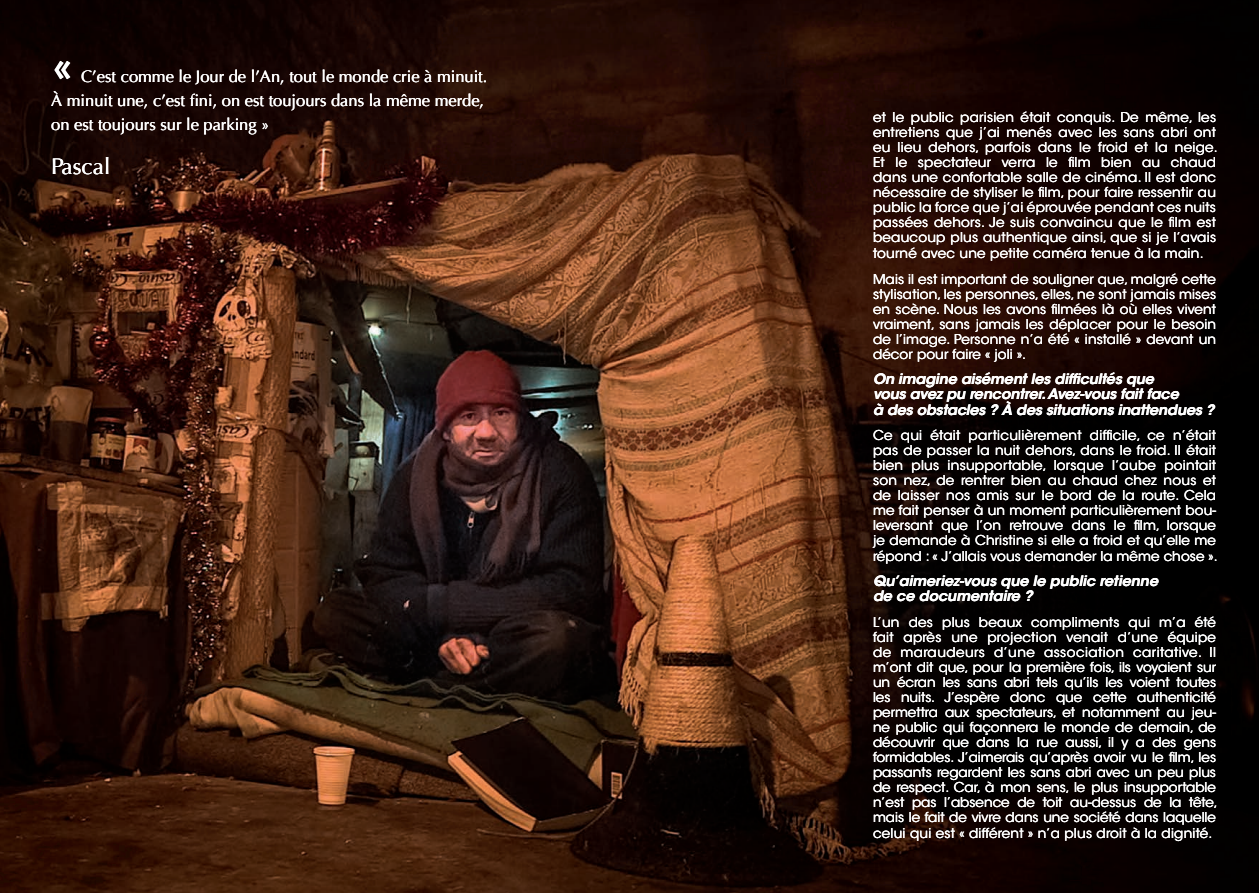
<style>
.page{position:relative;width:1259px;height:893px;background:#fff}
.page>*{position:absolute;margin:0;border:0;box-sizing:border-box;transform-origin:0 0}
.t1{font:700 45px "Optima";color:#fff}
.t2{font:22.5px "Optima";color:#fff}
.t3{font:16.5px/24px "Optima";color:#fff}
.t4{font:italic 600 14.25px/15.3px "ITC Avant Garde Std";letter-spacing:-.005em;color:#fff}
.t5{font:13.5px/15px "ITC Avant Garde Std";letter-spacing:.01em;color:#fff}
</style>
<div class="page">
<img style="left:0;top:0;width:1259px;height:893px">
<h1 class="t1" style="left:51px;top:40px;width:24px">«</h1>
<p class="t3" style="left:51px;top:64px;width:438px;text-indent:30px">C’est comme le Jour de l’An, tout le monde crie à minuit.<br>À minuit une, c’est fini, on est toujours dans la même merde, on est toujours sur le parking »</p>
<h2 class="t2" style="left:51px;top:154px;width:61px">Pascal</h2>
<p class="t5" style="left:873px;top:110px;width:346px">et le public parisien était conquis. De même, les entretiens que j’ai menés avec les sans abri ont eu lieu dehors, parfois dans le froid et la neige.<br>Et le spectateur verra le film bien au chaud dans une confortable salle de cinéma. Il est donc nécessaire de styliser le film, pour faire ressentir au public la force que j’ai éprouvée pendant ces nuits passées dehors. Je suis convaincu que le film est beaucoup plus authentique ainsi, que si je l’avais tourné avec une petite caméra tenue à la main.</p>
<p class="t5" style="left:873px;top:271px;width:345px;text-align:justify">Mais il est important de souligner que, malgré cette stylisation, les personnes, elles, ne sont jamais mises en scène. Nous les avons filmées là où elles vivent vraiment, sans jamais les déplacer pour le besoin de l’image. Personne n’a été « installé » devant un décor pour faire « joli ».</p>
<p class="t4" style="left:873px;top:371px;width:343px">On imagine aisément les difficultés que<br>vous avez pu rencontrer. Avez-vous fait face<br>à des obstacles ? À des situations inattendues ?</p>
<p class="t5" style="left:873px;top:428px;width:346px">Ce qui était particulièrement difficile, ce n’était pas de passer la nuit dehors, dans le froid. Il était bien plus insupportable, lorsque l’aube pointait son nez, de rentrer bien au chaud chez nous et de laisser nos amis sur le bord de la route. Cela me fait penser à un moment particulièrement bou&shy;leversant que l’on retrouve dans le film, lorsque je demande à Christine si elle a froid et qu’elle me répond : « J’allais vous demander la même chose ».</p>
<p class="t4" style="left:873px;top:574px;width:287px">Qu’aimeriez-vous que le public retienne de ce documentaire ?</p>
<p class="t5" style="left:873px;top:615px;width:346px">L’un des plus beaux compliments qui m’a été fait après une projection venait d’une équipe de maraudeurs d’une association caritative. Il m’ont dit que, pour la première fois, ils voyaient sur un écran les sans abri tels qu’ils les voient toutes les nuits. J’espère donc que cette authenticité permettra aux spectateurs, et notamment au jeu&shy;ne public qui façonnera le monde de demain, de découvrir que dans la rue aussi, il y a des gens formidables. J’aimerais qu’après avoir vu le film, les passants regardent les sans abri avec un peu plus de respect. Car, à mon sens, le plus insupportable n’est pas l’absence de toit au-dessus de la tête, mais le fait de vivre dans une société dans laquelle celui qui est « différent » n’a plus droit à la dignité.</p>
<p class="t4" style="left:1052px;top:402px;width:5px">i</p>
<p class="t4" style="left:1052px;top:402px;width:5px">i</p>
<p class="t5" style="left:997px;top:428px;width:4px">i</p>
<p class="t5" style="left:997px;top:428px;width:4px">i</p>
</div>
